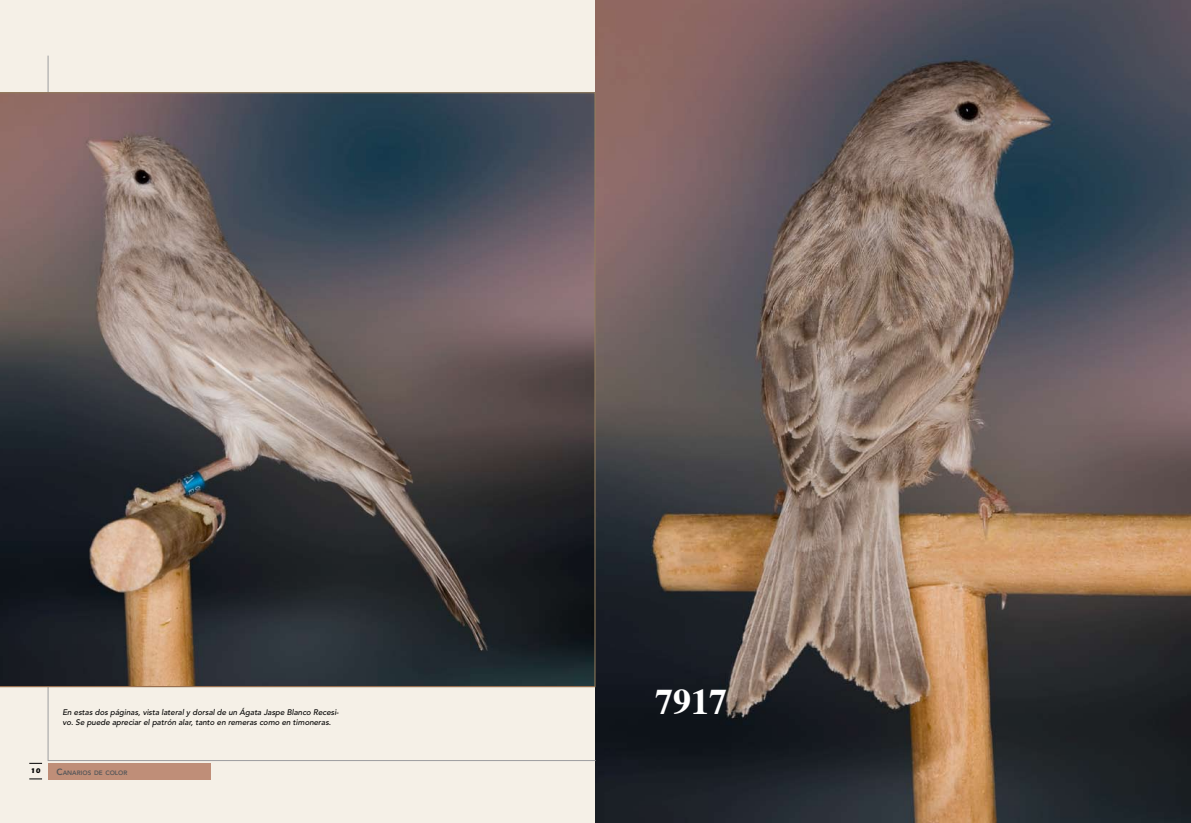
<style>
.page{position:relative;width:1191px;height:823px;background:#fff}
.page>*{position:absolute;margin:0;border:0;box-sizing:border-box;transform-origin:0 0}
.t1{font:700 36px "Times";color:#fff}
.t2{font:italic 500 8px/9.6px "Avenir";color:#000}
.t3{font:700 7px "Itc Eras";color:#000}
.t4{font:800 6.3px "Avenir";color:#58585a}
.s1{font-size:9px}
</style>
<div class="page">
<div style="left:0;top:0;width:1191px;height:822px;background:#f5f0e7"></div>
<img style="left:595px;top:0;width:596px;height:822px">
<svg style="left:48px;top:55px;width:548px;height:705px"></svg>
<div style="left:48px;top:763px;width:163px;height:16px;background:#bf8e78"></div>
<svg style="left:29px;top:762px;width:13px;height:1px"></svg>
<svg style="left:29px;top:778px;width:13px;height:1px"></svg>
<svg style="left:0;top:92px;width:595px;height:594px;background:#555051"></svg>
<p class="t2" style="left:62px;top:707px;width:278px">En estas dos páginas, vista lateral y dorsal de un Ágata Jaspe Blanco Recesi&shy;vo. Se puede apreciar el patrón alar, tanto en remeras como en timoneras.</p>
<p class="t3" style="left:31px;top:766px;width:11px">10</p>
<p class="t4" style="left:57px;top:768px;width:72px"><span class="s1">C</span>ANARIOS DE COLOR</p>
<h1 class="t1" style="left:655px;top:666px;width:73px">7917</h1>
</div>
